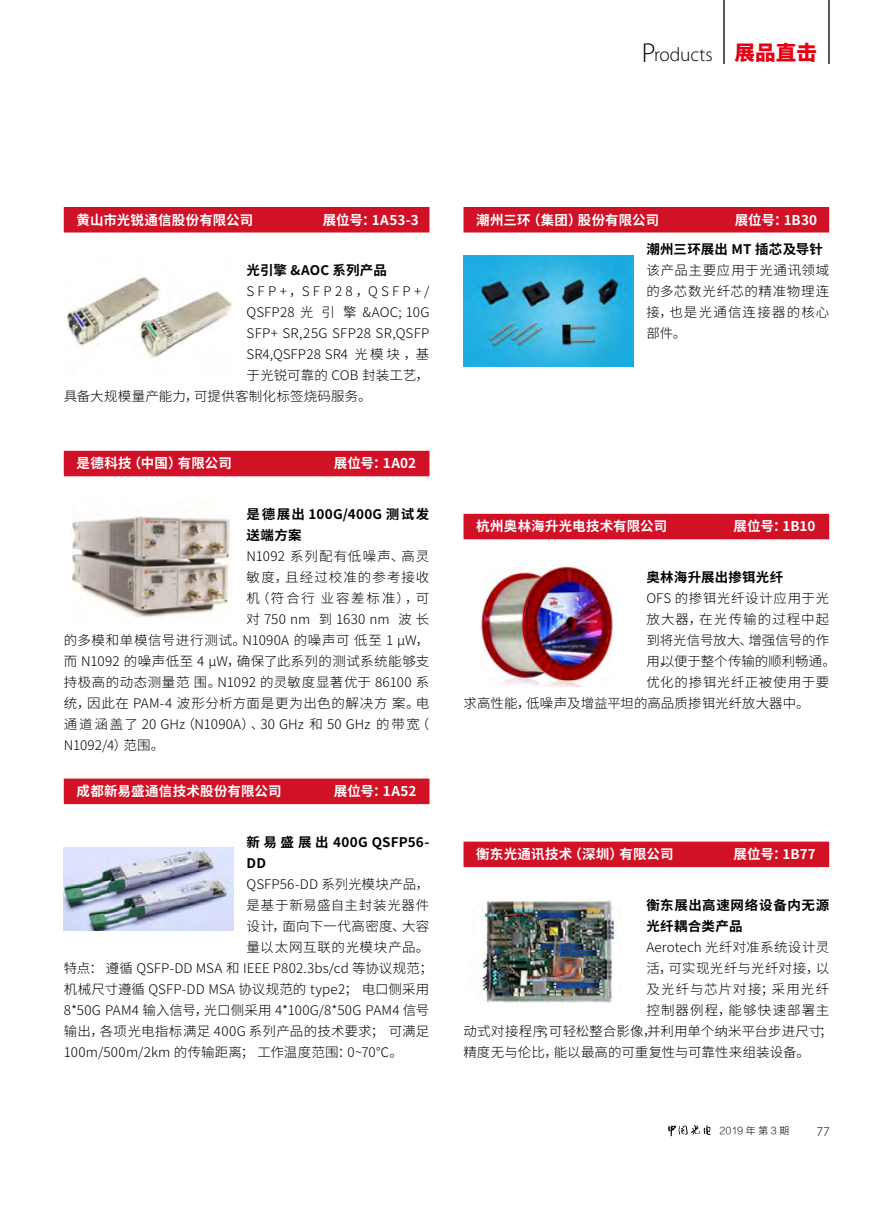
<style>
.page{position:relative;width:893px;height:1212px;background:#fff}
.page>*{position:absolute;margin:0;border:0;box-sizing:border-box;transform-origin:0 0}
.t1{font:300 19.5px "Myriad Pro";letter-spacing:-.005em;color:#000}
.t2{font:700 13.5px "Source Han Sans CN";letter-spacing:.01em;color:#fff}
.t3{font:300 13.5px "Myriad Pro";color:#000}
.t4{font:300 13.2px/21px "Source Han Sans CN";letter-spacing:.02em;color:#000;text-align:justify}
.t5{font:700 13.2px/21px "Source Han Sans CN";letter-spacing:.025em;color:#000}
.t6{font:300 13.2px "Source Han Sans CN";letter-spacing:.045em;color:#000}
.t7{font:300 13.2px "Source Han Sans CN";color:#000}
.t8{font:300 13.2px "Source Han Sans CN";letter-spacing:.04em;color:#000}
.t9{font:300 13.2px "Source Han Sans CN";letter-spacing:-.005em;color:#000}
.t10{font:300 13.2px "Source Han Sans CN";letter-spacing:.085em;color:#000}
.t11{font:300 13.2px "Source Han Sans CN";letter-spacing:.24em;color:#000}
.t12{font:300 13.2px "Source Han Sans CN";letter-spacing:.065em;color:#000}
.t13{font:300 13.2px "Source Han Sans CN";letter-spacing:.075em;color:#000}
.t14{font:300 13.2px "Source Han Sans CN";letter-spacing:.13em;color:#000}
.t15{font:300 13.2px "Source Han Sans CN";letter-spacing:.055em;color:#000}
.t16{font:300 13.2px "Source Han Sans CN";letter-spacing:.05em;color:#000}
.t17{font:300 13.2px "Source Han Sans CN";letter-spacing:.08em;color:#000}
.t18{font:700 13.2px "Source Han Sans CN";color:#000}
.t19{font:9.75px "FZLTKHK GBK1 0";color:#000}
.s1{font-size:27.45px}
.s2{font-family:"Source Han Sans CN";font-weight:800;font-size:20.25px;color:#e60012}
</style>
<div class="page">
<svg style="left:668px;top:1125px;width:43px;height:12px"></svg>
<hr style="left:828px;top:0;width:1px;height:64px;background:#595757">
<hr style="left:724px;top:0;width:1px;height:64px;background:#595757">
<div style="left:64px;top:207px;width:365px;height:25px;background:#d01126"></div>
<div style="left:64px;top:451px;width:365px;height:25px;background:#d01126"></div>
<div style="left:64px;top:778px;width:365px;height:26px;background:#d01126"></div>
<img style="left:67px;top:277px;width:167px;height:82px">
<img style="left:71px;top:516px;width:159px;height:102px">
<img style="left:64px;top:848px;width:170px;height:82px">
<div style="left:463px;top:207px;width:366px;height:25px;background:#d01126"></div>
<div style="left:463px;top:514px;width:366px;height:25px;background:#d01126"></div>
<div style="left:463px;top:841px;width:366px;height:26px;background:#d01126"></div>
<img style="left:463px;top:256px;width:171px;height:111px">
<img style="left:479px;top:566px;width:134px;height:120px">
<img style="left:482px;top:899px;width:136px;height:103px">
<h1 class="t1" style="left:642px;top:43px;width:177px"><span class="s1">P</span>roducts <span class="s2">展品直击</span></h1>
<p class="t2" style="left:77px;top:212px;width:178px">黄山市光锐通信股份有限公司</p>
<p class="t2" style="left:323px;top:212px;width:98px">展位号：1A53-3</p>
<p class="t18" style="left:247px;top:263px;width:142px">光引擎 &amp;AOC 系列产品</p>
<p class="t11" style="left:247px;top:284px;width:184px">SFP+，SFP28，QSFP+/</p>
<p class="t4" style="left:247px;top:302px;width:184px">QSFP28 光引擎 &amp;AOC; 10G</p>
<p class="t4" style="left:247px;top:323px;width:184px">SFP+ SR,25G SFP28 SR,QSFP</p>
<p class="t7" style="left:247px;top:347px;width:184px">SR4,QSFP28 SR4 光模块 ，基</p>
<p class="t4" style="left:247px;top:365px;width:184px">于光锐可靠的 COB 封装工艺，</p>
<p class="t4" style="left:64px;top:386px;width:309px">具备大规模量产能力，可提供客制化标签烧码服务。</p>
<p class="t2" style="left:77px;top:456px;width:157px">是德科技（中国）有限公司</p>
<p class="t2" style="left:334px;top:456px;width:84px">展位号：1A02</p>
<p class="t5" style="left:247px;top:504px;width:184px">是德展出 100G/400G 测试发送端方案</p>
<p class="t12" style="left:247px;top:548px;width:184px">N1092 系列配有低噪声、高灵</p>
<p class="t13" style="left:247px;top:569px;width:184px">敏度，且经过校准的参考接收</p>
<p class="t14" style="left:247px;top:590px;width:184px">机（符合行 业容差标准），可</p>
<p class="t4" style="left:247px;top:609px;width:184px">对 750 nm 到 1630 nm 波长</p>
<p class="t8" style="left:64px;top:632px;width:367px">的多模和单模信号进行测试。N1090A 的噪声可 低至 1 μW，</p>
<p class="t4" style="left:64px;top:651px;width:367px">而 N1092 的噪声低至 4 μW，确保了此系列的测试系统能够支</p>
<p class="t4" style="left:64px;top:672px;width:367px">持极高的动态测量范 围。N1092 的灵敏度显著优于 86100 系</p>
<p class="t6" style="left:64px;top:695px;width:367px">统，因此在 PAM-4 波形分析方面是更为出色的解决方 案。电</p>
<p class="t4" style="left:64px;top:714px;width:367px">通道涵盖了 20 GHz（N1090A）、30 GHz 和 50 GHz 的带宽（</p>
<p class="t4" style="left:64px;top:735px;width:102px">N1092/4）范围。</p>
<p class="t2" style="left:77px;top:783px;width:207px">成都新易盛通信技术股份有限公司</p>
<p class="t2" style="left:334px;top:783px;width:84px">展位号：1A52</p>
<p class="t5" style="left:247px;top:831px;width:184px">新易盛展出 400G QSFP56-<br>DD</p>
<p class="t4" style="left:247px;top:873px;width:184px">QSFP56-DD 系列光模块产品，</p>
<p class="t15" style="left:247px;top:897px;width:184px">是基于新易盛自主封装光器件</p>
<p class="t4" style="left:247px;top:915px;width:184px">设计，面向下一代高密度、大容</p>
<p class="t16" style="left:247px;top:939px;width:184px">量以太网互联的光模块产品。</p>
<p class="t4" style="left:64px;top:957px;width:371px">特点： 遵循 QSFP-DD MSA 和 IEEE P802.3bs/cd 等协议规范；</p>
<p class="t4" style="left:64px;top:978px;width:367px">机械尺寸遵循 QSFP-DD MSA 协议规范的 type2； 电口侧采用</p>
<p class="t4" style="left:64px;top:999px;width:367px">8*50G PAM4 输入信号，光口侧采用 4*100G/8*50G PAM4 信号</p>
<p class="t4" style="left:64px;top:1020px;width:367px">输出，各项光电指标满足 400G 系列产品的技术要求； 可满足</p>
<p class="t4" style="left:64px;top:1041px;width:341px">100m/500m/2km 的传输距离； 工作温度范围：0~70℃。</p>
<p class="t2" style="left:476px;top:212px;width:185px">潮州三环（集团）股份有限公司</p>
<p class="t2" style="left:735px;top:212px;width:84px">展位号：1B30</p>
<p class="t5" style="left:646px;top:239px;width:178px">潮州三环展出 MT 插芯及导针</p>
<p class="t4" style="left:646px;top:260px;width:184px">该产品主要应用于光通讯领域的多芯数光纤芯的精准物理连接，也是光通信连接器的核心部件。</p>
<p class="t2" style="left:476px;top:519px;width:192px">杭州奥林海升光电技术有限公司</p>
<p class="t2" style="left:733px;top:519px;width:83px">展位号：1B10</p>
<p class="t5" style="left:646px;top:567px;width:138px">奥林海升展出掺铒光纤</p>
<p class="t6" style="left:646px;top:590px;width:184px">OFS 的掺铒光纤设计应用于光</p>
<p class="t17" style="left:646px;top:611px;width:184px">放大器，在光传输的过程中起</p>
<p class="t9" style="left:646px;top:632px;width:184px">到将光信号放大、增强信号的作</p>
<p class="t9" style="left:646px;top:653px;width:191px">用，以便于整个传输的顺利畅通。</p>
<p class="t6" style="left:646px;top:674px;width:184px">优化的掺铒光纤正被使用于要</p>
<p class="t4" style="left:463px;top:693px;width:348px">求高性能，低噪声及增益平坦的高品质掺铒光纤放大器中。</p>
<p class="t2" style="left:476px;top:846px;width:199px">衡东光通讯技术（深圳）有限公司</p>
<p class="t2" style="left:733px;top:846px;width:84px">展位号：1B77</p>
<p class="t5" style="left:646px;top:894px;width:184px">衡东展出高速网络设备内无源光纤耦合类产品</p>
<p class="t4" style="left:646px;top:936px;width:184px">Aerotech 光纤对准系统设计灵</p>
<p class="t4" style="left:646px;top:957px;width:184px">活，可实现光纤与光纤对接，以</p>
<p class="t10" style="left:646px;top:981px;width:184px">及光纤与芯片对接；采用光纤</p>
<p class="t10" style="left:646px;top:1002px;width:184px">控制器例程，能够快速部署主</p>
<p class="t4" style="left:463px;top:1020px;width:371px">动式对接程序；可轻松整合影像，并利用单个纳米平台步进尺寸；</p>
<p class="t7" style="left:463px;top:1044px;width:348px">精度无与伦比，能以最高的可重复性与可靠性来组装设备。</p>
<p class="t19" style="left:719px;top:1125px;width:71px">2019 年 第 3 期</p>
<p class="t3" style="left:817px;top:1123px;width:15px">77</p>
</div>
